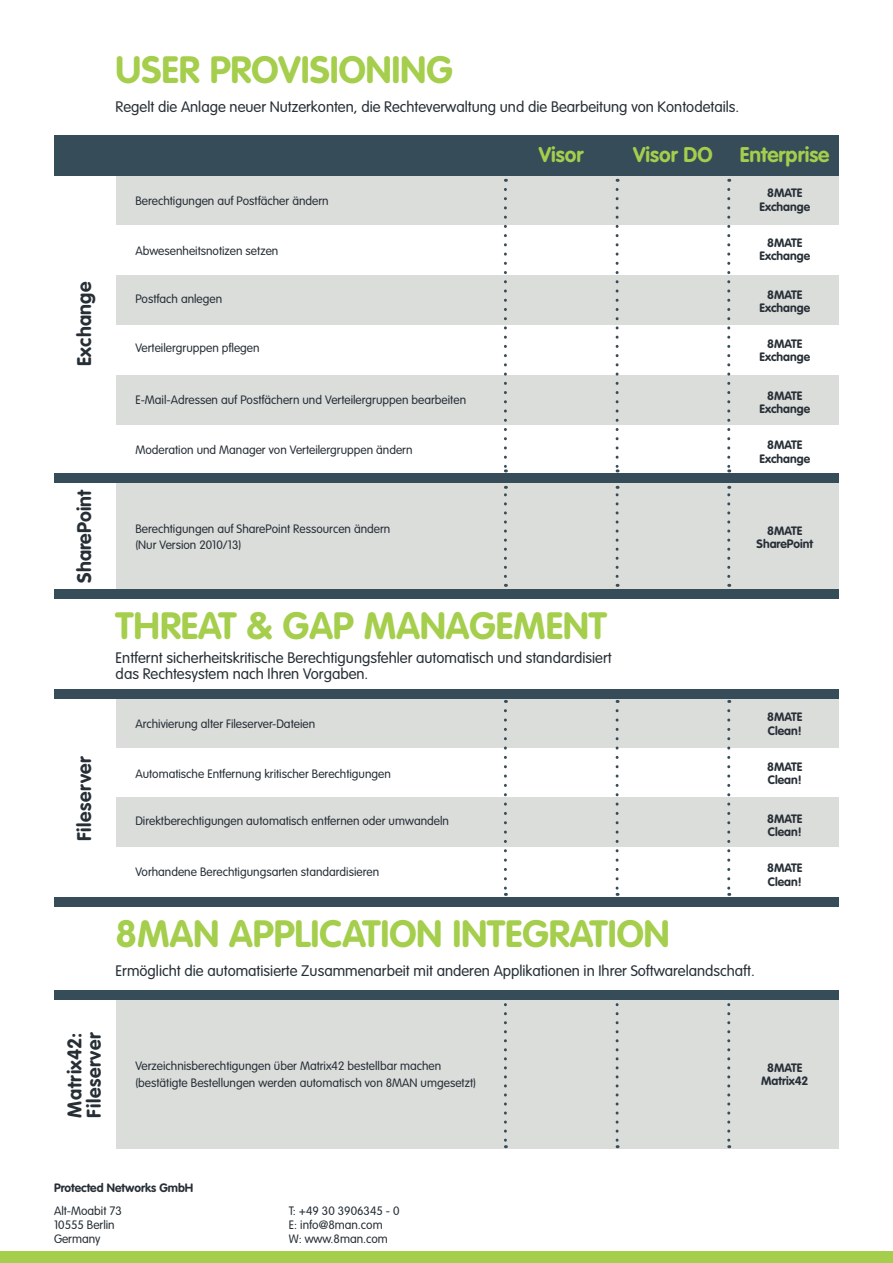
<style>
.page{position:relative;width:893px;height:1263px;background:#fff}
.page>*{position:absolute;margin:0;border:0;box-sizing:border-box;transform-origin:0 0}
.t1{font:700 37.5px "VAG Rounded Std";color:#a4ce4c}
.t2{font:700 21px "VAG Rounded Std";color:#a4ce4c}
.t3{font:700 19.5px/19.5px "VAG Rounded Std";letter-spacing:.02em;color:#272f36}
.t4{font:700 19.5px "VAG Rounded Std";color:#272f36}
.t5{font:300 15px/16.5px "VAG Rounded Std";color:#272f36}
.t6{font:300 12px/14.4px "VAG Rounded Std";color:#272f36}
.t7{font:700 12px/13.5px "VAG Rounded Std";color:#272f36;text-align:center}
</style>
<div class="page">
<div style="left:116px;top:1000px;width:723px;height:148px;background:#dbdddb"></div>
<div style="left:116px;top:699px;width:723px;height:49px;background:#dbdddb"></div>
<div style="left:116px;top:481px;width:723px;height:110px;background:#dbdddb"></div>
<div style="left:116px;top:176px;width:723px;height:49px;background:#dbdddb"></div>
<div style="left:54px;top:135px;width:785px;height:41px;background:#364d59"></div>
<div style="left:116px;top:276px;width:723px;height:49px;background:#dbdddb"></div>
<div style="left:116px;top:375px;width:723px;height:49px;background:#dbdddb"></div>
<div style="left:116px;top:797px;width:723px;height:50px;background:#dbdddb"></div>
<svg style="left:504px;top:189px;width:3px;height:283px"></svg>
<svg style="left:616px;top:189px;width:3px;height:283px"></svg>
<svg style="left:727px;top:189px;width:3px;height:283px"></svg>
<div style="left:0;top:1251px;width:893px;height:12px;background:#a4ce4c"></div>
<svg style="left:504px;top:711px;width:3px;height:185px"></svg>
<svg style="left:616px;top:711px;width:3px;height:185px"></svg>
<svg style="left:727px;top:711px;width:3px;height:185px"></svg>
<svg style="left:504px;top:1004px;width:3px;height:144px"></svg>
<svg style="left:616px;top:1004px;width:3px;height:144px"></svg>
<svg style="left:727px;top:1004px;width:3px;height:144px"></svg>
<svg style="left:504px;top:486px;width:3px;height:90px"></svg>
<svg style="left:616px;top:486px;width:3px;height:90px"></svg>
<svg style="left:727px;top:486px;width:3px;height:90px"></svg>
<div style="left:54px;top:473px;width:785px;height:10px;background:#364d59"></div>
<div style="left:54px;top:589px;width:785px;height:10px;background:#364d59"></div>
<div style="left:54px;top:689px;width:785px;height:10px;background:#364d59"></div>
<div style="left:54px;top:897px;width:785px;height:10px;background:#364d59"></div>
<div style="left:54px;top:991px;width:785px;height:9px;background:#364d59"></div>
<h1 class="t1" style="left:116px;top:48px;width:339px">USER PROVISIONING</h1>
<p class="t5" style="left:116px;top:99px;width:625px">Regelt die Anlage neuer Nutzerkonten, die Rechteverwaltung und die Bearbeitung von Kontodetails.</p>
<h2 class="t2" style="left:539px;top:142px;width:46px">Visor</h2>
<h2 class="t2" style="left:633px;top:142px;width:81px">Visor DO</h2>
<h2 class="t2" style="left:740px;top:142px;width:91px">Enterprise</h2>
<h3 class="t3" style="left:75px;top:366px;width:85px;rotate:-90deg">Exchange</h3>
<h3 class="t4" style="left:73px;top:583px;width:95px;rotate:-90deg">SharePoint</h3>
<h3 class="t3" style="left:75px;top:841px;width:87px;rotate:-90deg">Fileserver</h3>
<p class="t6" style="left:135px;top:194px;width:195px">Berechtigungen auf Postfächer ändern</p>
<p class="t6" style="left:135px;top:244px;width:144px">Abwesenheitsnotizen setzen</p>
<p class="t6" style="left:135px;top:292px;width:88px">Postfach anlegen</p>
<p class="t6" style="left:135px;top:341px;width:126px">Verteilergruppen pflegen</p>
<p class="t6" style="left:135px;top:393px;width:332px">E-Mail-Adressen auf Postfächern und Verteilergruppen bearbeiten</p>
<p class="t6" style="left:135px;top:443px;width:279px">Moderation und Manager von Verteilergruppen ändern</p>
<p class="t7" style="left:759px;top:187px;width:52px">8MATE<br>Exchange</p>
<p class="t7" style="left:759px;top:236px;width:52px">8MATE<br>Exchange</p>
<p class="t7" style="left:759px;top:288px;width:52px">8MATE<br>Exchange</p>
<p class="t7" style="left:759px;top:337px;width:52px">8MATE<br>Exchange</p>
<p class="t7" style="left:759px;top:389px;width:52px">8MATE<br>Exchange</p>
<p class="t7" style="left:759px;top:439px;width:52px">8MATE<br>Exchange</p>
<p class="t6" style="left:135px;top:520px;width:256px;line-height:16.5px">Berechtigungen auf SharePoint Ressourcen ändern (Nur Version 2010/13)</p>
<p class="t7" style="left:756px;top:524px;width:58px">8MATE<br>SharePoint</p>
<h1 class="t1" style="left:116px;top:604px;width:493px">THREAT &amp; GAP MANAGEMENT</h1>
<p class="t5" style="left:116px;top:650px;width:497px">Entfernt sicherheitskritische Berechtigungsfehler automatisch und standardisiert das Rechtesystem nach Ihren Vorgaben.</p>
<p class="t6" style="left:135px;top:716px;width:181px">Archivierung alter Fileserver-Dateien</p>
<p class="t6" style="left:135px;top:767px;width:257px">Automatische Entfernung kritischer Berechtigungen</p>
<p class="t6" style="left:135px;top:814px;width:315px">Direktberechtigungen automatisch entfernen oder umwandeln</p>
<p class="t6" style="left:135px;top:865px;width:245px">Vorhandene Berechtigungsarten standardisieren</p>
<h1 class="t1" style="left:116px;top:912px;width:555px">8MAN APPLICATION INTEGRATION</h1>
<p class="t5" style="left:116px;top:963px;width:641px">Ermöglicht die automatisierte Zusammenarbeit mit anderen Applikationen in Ihrer Softwarelandschaft.</p>
<p class="t7" style="left:767px;top:711px;width:37px;text-align:left">8MATE<br>Clean!</p>
<p class="t7" style="left:767px;top:760px;width:37px;text-align:left">8MATE<br>Clean!</p>
<p class="t7" style="left:767px;top:812px;width:37px;text-align:left">8MATE<br>Clean!</p>
<p class="t7" style="left:767px;top:862px;width:37px;text-align:left">8MATE<br>Clean!</p>
<h3 class="t3" style="left:66px;top:1117px;width:87px;rotate:-90deg">Matrix42:<br>Fileserver</h3>
<p class="t6" style="left:135px;top:1058px;width:342px;line-height:16.5px">Verzeichnisberechtigungen über Matrix42 bestellbar machen (bestätigte Bestellungen werden automatisch von 8MAN umgesetzt)</p>
<p class="t7" style="left:761px;top:1061px;width:49px">8MATE<br>Matrix42</p>
<p class="t7" style="left:54px;top:1182px;width:141px">Protected Networks GmbH</p>
<p class="t6" style="left:54px;top:1204px;width:69px">Alt-Moabit 73<br>10555 Berlin<br>Germany</p>
<p class="t6" style="left:289px;top:1204px;width:112px">T: +49 30 3906345 - 0<br>E: info@8man.com<br>W: www.8man.com</p>
</div>
